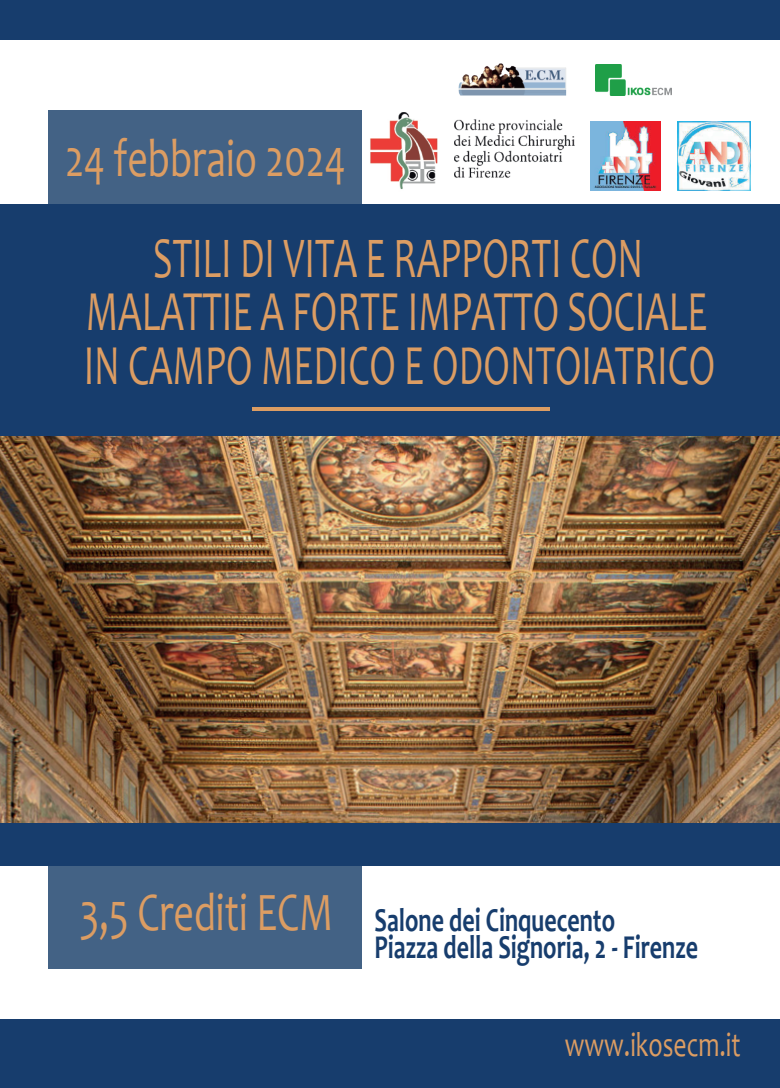
<style>
.page{position:relative;width:780px;height:1088px;background:#fff}
.page>*{position:absolute;margin:0;border:0;box-sizing:border-box;transform-origin:0 0}
.t1{font:57.88px "Candara";color:#dc9d63;scale:.66 1}
.t2{font:57px "Candara";color:#dc9d63;scale:.67 1}
.t3{font:54.38px "Candara";color:#dc9d63;scale:.73 1}
.t4{font:35px "Candara";color:#dc9d63;scale:.73 1}
.t5{font:700 33.62px/26.8px "Candara";color:#173d6d;scale:.71 1}
</style>
<div class="page">
<div style="left:49px;top:110px;width:313px;height:858px;background:#436285"></div>
<img style="left:0;top:436px;width:780px;height:388px">
<div style="left:0;top:204px;width:780px;height:232px;background:#173d6d"></div>
<div style="left:0;top:824px;width:780px;height:42px;background:#173d6d"></div>
<div style="left:0;top:1019px;width:780px;height:69px;background:#173d6d"></div>
<hr style="left:252px;top:407px;width:297px;height:4px;background:#dc9d63">
<div style="left:0;top:0;width:780px;height:40px;background:#173d6d"></div>
<img style="left:595px;top:64px;width:76px;height:31px">
<img style="left:458px;top:63px;width:109px;height:33px">
<img style="left:370px;top:112px;width:205px;height:78px">
<img style="left:591px;top:121px;width:69px;height:70px">
<img style="left:677px;top:121px;width:73px;height:70px">
<p class="t3" style="left:65px;top:124px;width:385px">24 febbraio 2024</p>
<p class="t1" style="left:153px;top:221px;width:743px">STILI DI VITA E RAPPORTI CON</p>
<p class="t2" style="left:86px;top:276px;width:929px">MALATTIE A FORTE IMPATTO SOCIALE</p>
<p class="t2" style="left:84px;top:329px;width:943px">IN CAMPO MEDICO E ODONTOIATRICO</p>
<p class="t3" style="left:80px;top:878px;width:348px">3,5 Crediti ECM</p>
<p class="t5" style="left:374px;top:906px;width:457px">Salone dei Cinquecento<br>Piazza della Signoria, 2 - Firenze</p>
<p class="t4" style="left:564px;top:1022px;width:242px">www.ikosecm.it</p>
</div>
